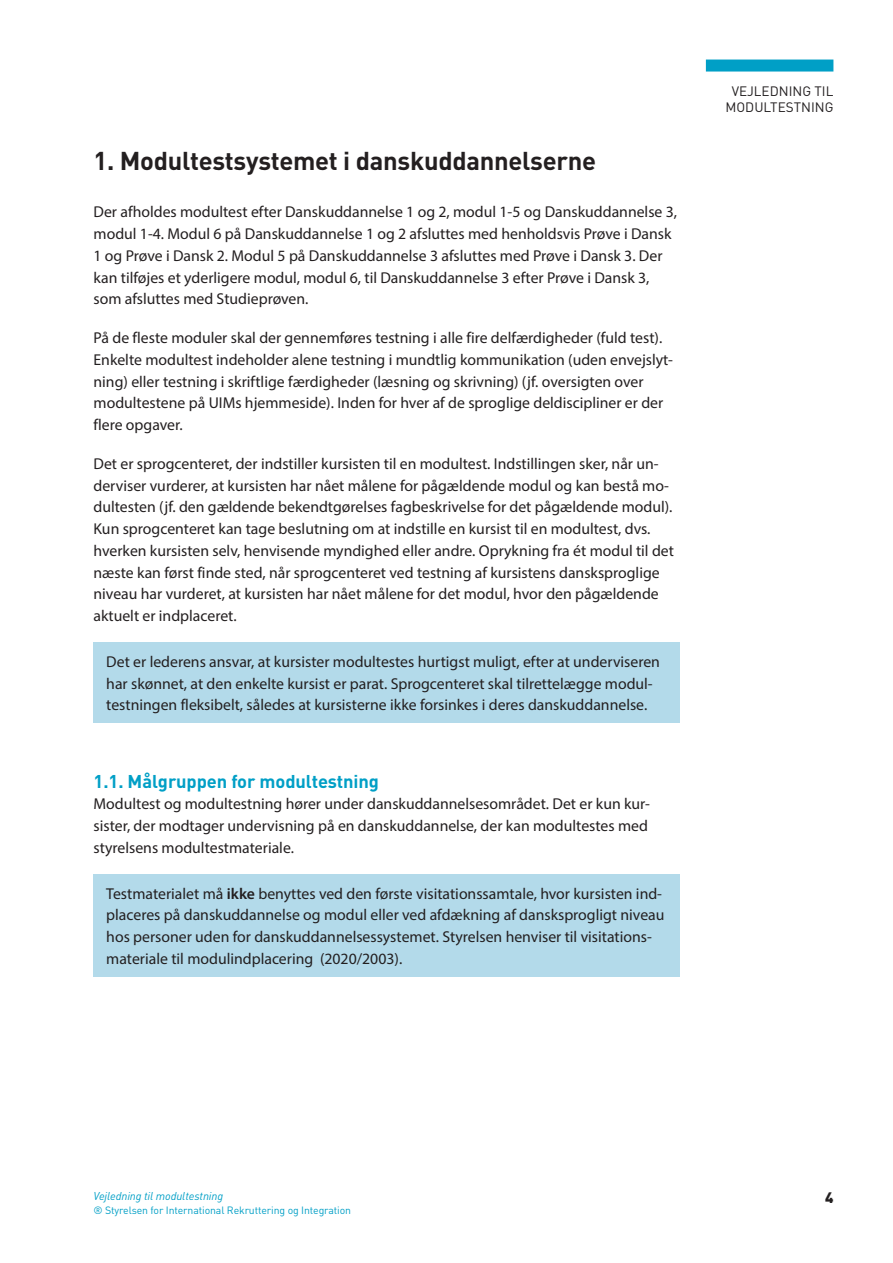
<style>
.page{position:relative;width:893px;height:1263px;background:#fff}
.page>*{position:absolute;margin:0;border:0;box-sizing:border-box;transform-origin:0 0}
.Overskrift_1_m_tab{font:700 25.5px "DIN";letter-spacing:-.01em;color:#231f20}
.Mellemrubrik1{font:700 18.3px "DIN";letter-spacing:-.005em;color:#009fc6}
.Brød_A{font:15.75px/21.8px "Myriad Pro";color:#231f20}
.t1{font:900 15px "DIN";color:#231f20}
.t2{font:13.5px/16.2px "DIN";color:#231f20;text-align:center}
.t3{font:italic 11.25px "DIN";letter-spacing:-.01em;color:#009fc6}
.t4{font:10.5px "DIN";letter-spacing:-.01em;color:#009fc6}
.s1{font-weight:600}
</style>
<div class="page">
<div style="left:706px;top:60px;width:127px;height:12px;background:#009fc6"></div>
<div style="left:94px;top:642px;width:586px;height:81px;background:#b3daea"></div>
<div style="left:94px;top:874px;width:586px;height:102px;background:#b3daea"></div>
<h2 class="Overskrift_1_m_tab" style="left:94px;top:144px;width:504px">1. Modultestsystemet i danskuddannelserne</h2>
<p class="Brød_A" style="left:94px;top:201px;width:585px">Der afholdes modultest efter Danskuddannelse 1 og 2, modul 1-5 og Danskuddannelse 3, modul 1-4. Modul 6 på Danskuddannelse 1 og 2 afsluttes med henholdsvis Prøve i Dansk 1 og Prøve i Dansk 2. Modul 5 på Danskuddannelse 3 afsluttes med Prøve i Dansk 3. Der kan tilføjes et yderligere modul, modul 6, til Danskuddannelse 3 efter Prøve i Dansk 3, som afsluttes med Studieprøven.</p>
<p class="Brød_A" style="left:94px;top:327px;width:581px">På de fleste moduler skal der gennemføres testning i alle fire delfærdigheder (fuld test).<br>Enkelte modultest indeholder alene testning i mundtlig kommunikation (uden envejslyt&shy;ning) eller testning i skriftlige færdigheder (læsning og skrivning) (jf. oversigten over modultestene på UIMs hjemmeside). Inden for hver af de sproglige deldiscipliner er der flere opgaver.</p>
<p class="Brød_A" style="left:94px;top:452px;width:582px">Det er sprogcenteret, der indstiller kursisten til en modultest. Indstillingen sker, når un&shy;derviser vurderer, at kursisten har nået målene for pågældende modul og kan bestå mo&shy;dultesten (jf. den gældende bekendtgørelses fagbeskrivelse for det pågældende modul).<br>Kun sprogcenteret kan tage beslutning om at indstille en kursist til en modultest, dvs. hverken kursisten selv, henvisende myndighed eller andre. Oprykning fra ét modul til det næste kan først finde sted, når sprogcenteret ved testning af kursistens dansksproglige niveau har vurderet, at kursisten har nået målene for det modul, hvor den pågældende aktuelt er indplaceret.</p>
<p class="Brød_A" style="left:106px;top:650px;width:555px">Det er lederens ansvar, at kursister modultestes hurtigst muligt, efter at underviseren har skønnet, at den enkelte kursist er parat. Sprogcenteret skal tilrettelægge modul&shy;testningen fleksibelt, således at kursisterne ikke forsinkes i deres danskuddannelse.</p>
<h3 class="Mellemrubrik1" style="left:94px;top:769px;width:287px">1.1. Målgruppen for modultestning</h3>
<p class="Brød_A" style="left:94px;top:793px;width:558px">Modultest og modultestning hører under danskuddannelsesområdet. Det er kun kur&shy;sister, der modtager undervisning på en danskuddannelse, der kan modultestes med styrelsens modultestmateriale.</p>
<p class="Brød_A" style="left:106px;top:882px;width:560px">Testmaterialet må <span class="s1">ikke</span> benyttes ved den første visitationssamtale, hvor kursisten ind&shy;placeres på danskuddannelse og modul eller ved afdækning af dansksprogligt niveau hos personer uden for danskuddannelsessystemet. Styrelsen henviser til visitations&shy;materiale til modulindplacering (2020/2003).</p>
<p class="t2" style="left:725px;top:83px;width:109px">VEJLEDNING TIL<br>MODULTESTNING</p>
<p class="t3" style="left:94px;top:1189px;width:131px">Vejledning til modultestning</p>
<p class="t1" style="left:825px;top:1188px;width:10px">4</p>
<p class="t4" style="left:94px;top:1204px;width:259px">® Styrelsen for International Rekruttering og Integration</p>
</div>
